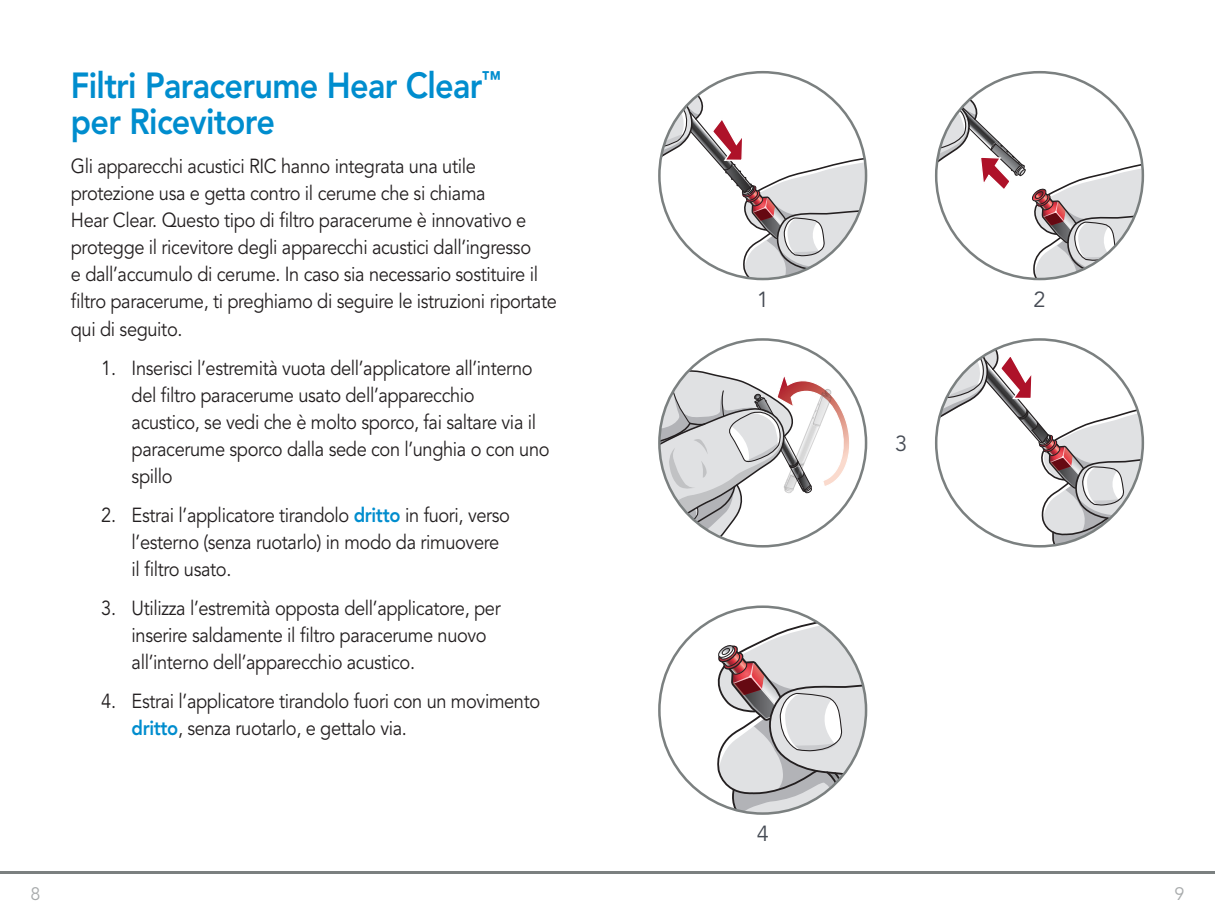
<style>
.page{position:relative;width:1215px;height:912px;background:#fff}
.page>*{position:absolute;margin:0;border:0;box-sizing:border-box;transform-origin:0 0}
._4b__Bullets_-_Level{font:36px/36px "Avenir LT SLI Std Heavy";letter-spacing:-.02em;color:#008dce;scale:.9 1}
._8__caption_number{font:21.82px "Avenir LT SLI Std Book";color:#464b54}
._1__body{font:20.25px/27px "Avenir LT SLI Std Book";letter-spacing:-.02em;color:#231f20;scale:.9 1}
.t1{font:18px "Avenir LT SLI Std Book";color:#a8abac}
.s1{font-family:"Avenir LT SLI Std Heavy";color:#008dce}
</style>
<div class="page">
<hr style="left:0;top:871px;width:1215px;height:3px;background:#7b8080">
<svg style="left:936px;top:339px;width:207px;height:207px"></svg>
<svg style="left:659px;top:94px;width:207px;height:185px"></svg>
<svg style="left:936px;top:96px;width:207px;height:183px"></svg>
<svg style="left:659px;top:367px;width:196px;height:179px"></svg>
<svg style="left:705px;top:608px;width:161px;height:205px"></svg>
<p class="_4b__Bullets_-_Level" style="left:71px;top:68px;width:479px">Filtri Paracerume Hear Clear<sup>™ </sup>per Ricevitore</p>
<p class="_1__body" style="left:71px;top:153px;width:542px">Gli apparecchi acustici RIC hanno integrata una utile protezione usa e getta contro il cerume che si chiama<br>Hear Clear. Questo tipo di filtro paracerume è innovativo e protegge il ricevitore degli apparecchi acustici dall’ingresso<br>e dall’accumulo di cerume. In caso sia necessario sostituire il filtro paracerume, ti preghiamo di seguire le istruzioni riportate qui di seguito.</p>
<p class="_1__body" style="left:132px;top:354px;width:466px;text-indent:-30px">1. Inserisci l’estremità vuota dell’applicatore all’interno del filtro paracerume usato dell’apparecchio<br>acustico, se vedi che è molto sporco, fai saltare via il paracerume sporco dalla sede con l’unghia o con uno spillo</p>
<p class="_1__body" style="left:132px;top:502px;width:422px;text-indent:-30px">2. Estrai l’applicatore tirandolo <span class="s1">dritto</span> in fuori, verso l’esterno (senza ruotarlo) in modo da rimuovere il filtro usato.</p>
<p class="_1__body" style="left:132px;top:595px;width:412px;text-indent:-30px">3. Utilizza l’estremità opposta dell’applicatore, per inserire saldamente il filtro paracerume nuovo all’interno dell’apparecchio acustico.</p>
<p class="_1__body" style="left:132px;top:688px;width:455px;text-indent:-30px">4. Estrai l’applicatore tirandolo fuori con un movimento <span class="s1">dritto</span>, senza ruotarlo, e gettalo via.</p>
<p class="_8__caption_number" style="left:757px;top:287px;width:14px">1</p>
<p class="_8__caption_number" style="left:1033px;top:287px;width:14px">2</p>
<p class="_8__caption_number" style="left:895px;top:431px;width:14px">3</p>
<p class="_8__caption_number" style="left:757px;top:820px;width:14px">4</p>
<p class="t1" style="left:30px;top:883px;width:12px">8</p>
<p class="t1" style="left:1175px;top:883px;width:12px">9</p>
</div>
